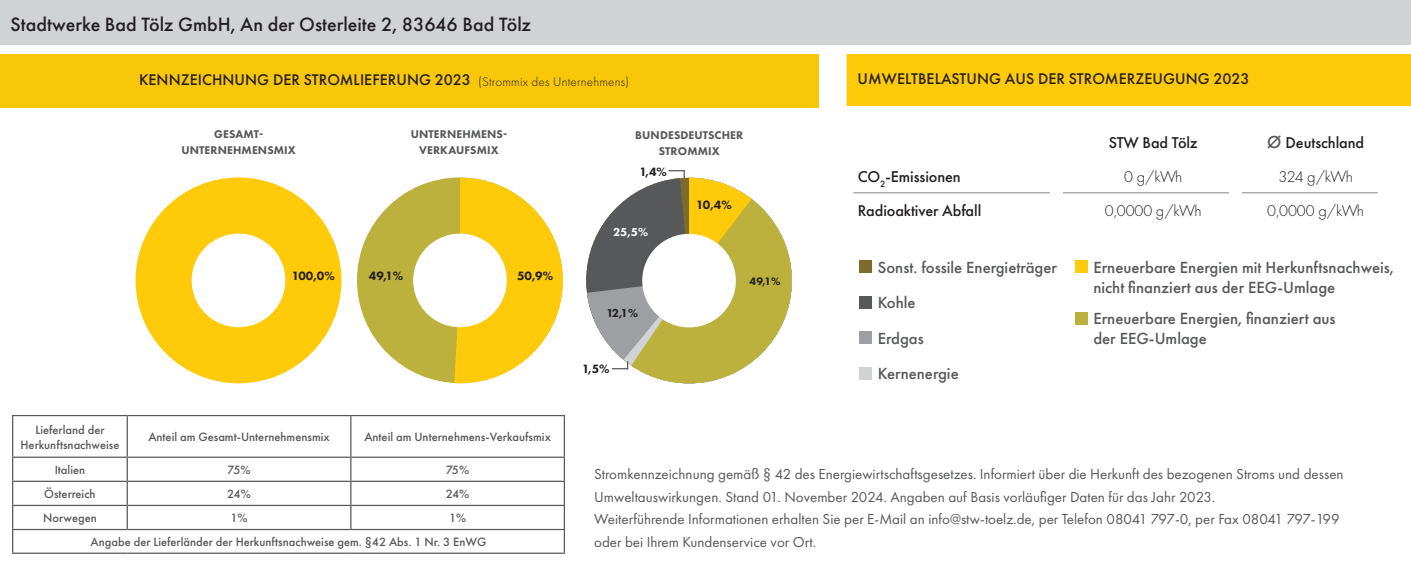
<style>
.page{position:relative;width:1411px;height:567px;background:#fff}
.page>*{position:absolute;margin:0;border:0;box-sizing:border-box;transform-origin:0 0}
.t1{font:500 20px "Futura PT";color:#231f20}
.t2{font:500 16.75px "Futura PT";color:#57585a}
.t3{font:500 16.25px "Futura PT";letter-spacing:-.005em;color:#231f20}
.t4{font:300 16.25px "Futura PT";letter-spacing:-.045em;color:#231f20}
.t5{font:500 16px "Futura PT";letter-spacing:.005em;color:#231f20}
.t6{font:15px/22.5px "Futura PT";color:#57585a}
.t7{font:500 12.5px "Futura PT";color:#57585a}
.t8{font:800 12.5px "Futura PT";color:#231f20}
.t9{font:800 12px "Futura PT";color:#231f20}
.t10{font:800 12px "Futura PT";color:#fff}
.t11{font:800 11.5px "Futura PT";letter-spacing:.01em;color:#57585a}
.t12{font:800 11.25px "Futura PT";color:#231f20}
.s1{font-size:18px;color:#57585a}
</style>
<div class="page">
<div style="left:0;top:0;width:1410px;height:51px;background:#d1d2d4"></div>
<div style="left:0;top:50px;width:819px;height:57px;background:#f9c709"></div>
<div style="left:846px;top:54px;width:564px;height:52px;background:#feca0a"></div>
<div style="left:135px;top:177px;width:206px;height:206px;background:#feca0a;border-radius:50%"></div>
<div style="left:192px;top:234px;width:93px;height:93px;background:#fff;border-radius:50%"></div>
<div style="left:859px;top:261px;width:12px;height:12px;background:#7d6a2d"></div>
<div style="left:1074px;top:261px;width:13px;height:12px;background:#feca0a"></div>
<div style="left:859px;top:367px;width:12px;height:13px;background:#d1d2d4"></div>
<div style="left:1074px;top:312px;width:13px;height:12px;background:#bbb13c"></div>
<div style="left:859px;top:331px;width:12px;height:13px;background:#9d9fa2"></div>
<div style="left:859px;top:296px;width:12px;height:13px;background:#57585a"></div>
<div style="left:357px;top:177px;width:205px;height:206px;background:#bbb13c;border-radius:50%"></div>
<svg style="left:454px;top:178px;width:109px;height:205px"></svg>
<div style="left:413px;top:234px;width:94px;height:93px;background:#fff;border-radius:50%"></div>
<hr style="left:12px;top:457px;width:115px;height:1px;background:#57585a">
<hr style="left:127px;top:457px;width:224px;height:1px;background:#57585a">
<hr style="left:351px;top:457px;width:214px;height:1px;background:#57585a">
<hr style="left:12px;top:481px;width:115px;height:1px;background:#57585a">
<hr style="left:127px;top:481px;width:224px;height:1px;background:#57585a">
<hr style="left:351px;top:481px;width:214px;height:1px;background:#57585a">
<hr style="left:12px;top:505px;width:115px;height:1px;background:#57585a">
<hr style="left:127px;top:505px;width:224px;height:1px;background:#57585a">
<hr style="left:351px;top:505px;width:214px;height:1px;background:#57585a">
<hr style="left:12px;top:529px;width:115px;height:1px;background:#57585a">
<hr style="left:127px;top:529px;width:224px;height:1px;background:#57585a">
<hr style="left:351px;top:529px;width:214px;height:1px;background:#57585a">
<hr style="left:12px;top:415px;width:115px;height:1px;background:#57585a">
<hr style="left:12px;top:416px;width:1px;height:41px;background:#57585a">
<hr style="left:127px;top:415px;width:224px;height:1px;background:#57585a">
<hr style="left:127px;top:416px;width:1px;height:41px;background:#57585a">
<hr style="left:351px;top:415px;width:214px;height:1px;background:#57585a">
<hr style="left:350px;top:416px;width:1px;height:41px;background:#57585a">
<hr style="left:563px;top:416px;width:2px;height:41px;background:#57585a">
<hr style="left:563px;top:458px;width:2px;height:23px;background:#57585a">
<hr style="left:563px;top:482px;width:2px;height:23px;background:#57585a">
<svg style="left:127px;top:458px;width:1px;height:71px"></svg>
<svg style="left:350px;top:458px;width:1px;height:71px"></svg>
<hr style="left:563px;top:506px;width:2px;height:23px;background:#57585a">
<svg style="left:12px;top:458px;width:1px;height:95px"></svg>
<hr style="left:563px;top:530px;width:2px;height:23px;background:#57585a">
<hr style="left:12px;top:553px;width:115px;height:1px;background:#57585a">
<hr style="left:127px;top:553px;width:224px;height:1px;background:#57585a">
<hr style="left:351px;top:553px;width:214px;height:1px;background:#57585a">
<svg style="left:587px;top:201px;width:36px;height:169px"></svg>
<svg style="left:623px;top:195px;width:8px;height:175px"></svg>
<svg style="left:631px;top:180px;width:160px;height:203px;fill:#bbb13c"></svg>
<div style="left:642px;top:234px;width:93px;height:93px;background:#fff;border-radius:50%"></div>
<svg style="left:668px;top:170px;width:83px;height:111px"></svg>
<svg style="left:612px;top:361px;width:16px;height:8px"></svg>
<div style="left:0;top:45px;width:1410px;height:9px;background:#fff"></div>
<hr style="left:853px;top:192px;width:524px;height:1px;background:#9d9fa2">
<div style="left:1050px;top:181px;width:12px;height:25px;background:#fff"></div>
<div style="left:1229px;top:181px;width:12px;height:25px;background:#fff"></div>
<p class="t1" style="left:11px;top:12px;width:522px">Stadtwerke Bad Tölz GmbH, An der Osterleite 2, 83646 Bad Tölz</p>
<p class="t5" style="left:139px;top:70px;width:491px">KENNZEICHNUNG DER STROMLIEFERUNG 2023 <sub>(Strommix</sub> <sub>des</sub> <sub>Unternehmens)</sub></p>
<p class="t5" style="left:857px;top:69px;width:393px">UMWELTBELASTUNG AUS DER STROMERZEUGUNG 2023</p>
<p class="t11" style="left:214px;top:127px;width:51px">GESAMT-</p>
<p class="t11" style="left:181px;top:143px;width:116px">UNTERNEHMENSMIX</p>
<p class="t11" style="left:411px;top:127px;width:98px">UNTERNEHMENS-</p>
<p class="t11" style="left:419px;top:143px;width:81px">VERKAUFSMIX</p>
<p class="t11" style="left:635px;top:127px;width:109px">BUNDESDEUTSCHER</p>
<p class="t11" style="left:658px;top:143px;width:63px">STROMMIX</p>
<p class="t3" style="left:1108px;top:132px;width:90px">STW Bad Tölz</p>
<p class="t3" style="left:1266px;top:133px;width:99px"><span class="s1">Ø</span> Deutschland</p>
<p class="t8" style="left:639px;top:164px;width:29px">1,4%</p>
<p class="t8" style="left:696px;top:197px;width:37px">10,4%</p>
<p class="t3" style="left:857px;top:167px;width:105px">CO<sub>2</sub>-Emissionen</p>
<p class="t4" style="left:1124px;top:167px;width:60px">0 g/kWh</p>
<p class="t4" style="left:1278px;top:167px;width:76px">324 g/kWh</p>
<p class="t3" style="left:857px;top:200px;width:125px">Radioaktiver Abfall</p>
<p class="t4" style="left:1104px;top:201px;width:98px">0,0000 g/kWh</p>
<p class="t4" style="left:1267px;top:201px;width:98px">0,0000 g/kWh</p>
<p class="t10" style="left:613px;top:225px;width:36px">25,5%</p>
<p class="t8" style="left:292px;top:268px;width:44px">100,0%</p>
<p class="t8" style="left:369px;top:268px;width:36px">49,1%</p>
<p class="t8" style="left:517px;top:268px;width:38px">50,9%</p>
<p class="t9" style="left:606px;top:306px;width:33px">12,1%</p>
<p class="t8" style="left:582px;top:361px;width:29px">1,5%</p>
<p class="t12" style="left:749px;top:274px;width:32px">49,1%</p>
<p class="t2" style="left:877px;top:257px;width:181px">Sonst. fossile Energieträger</p>
<p class="t2" style="left:877px;top:293px;width:39px">Kohle</p>
<p class="t2" style="left:877px;top:328px;width:48px">Erdgas</p>
<p class="t2" style="left:877px;top:364px;width:82px">Kernenergie</p>
<p class="t2" style="left:1093px;top:257px;width:302px">Erneuerbare Energien mit Herkunftsnachweis,</p>
<p class="t2" style="left:1093px;top:277px;width:243px">nicht finanziert aus der EEG-Umlage</p>
<p class="t2" style="left:1093px;top:309px;width:244px">Erneuerbare Energien, finanziert aus</p>
<p class="t2" style="left:1093px;top:329px;width:115px">der EEG-Umlage</p>
<p class="t7" style="left:35px;top:422px;width:71px">Lieferland der</p>
<p class="t7" style="left:21px;top:437px;width:100px">Herkunftsnachweise</p>
<p class="t7" style="left:148px;top:429px;width:183px">Anteil am Gesamt-Unternehmensmix</p>
<p class="t7" style="left:364px;top:429px;width:188px">Anteil am Unternehmens-Verkaufsmix</p>
<p class="t7" style="left:55px;top:462px;width:32px">Italien</p>
<p class="t7" style="left:227px;top:462px;width:25px">75%</p>
<p class="t7" style="left:446px;top:462px;width:25px">75%</p>
<p class="t7" style="left:44px;top:486px;width:53px">Österreich</p>
<p class="t7" style="left:227px;top:486px;width:25px">24%</p>
<p class="t7" style="left:446px;top:486px;width:25px">24%</p>
<p class="t7" style="left:43px;top:510px;width:55px">Norwegen</p>
<p class="t7" style="left:230px;top:510px;width:19px">1%</p>
<p class="t7" style="left:449px;top:510px;width:19px">1%</p>
<p class="t7" style="left:91px;top:534px;width:397px">Angabe der Lieferländer der Herkunftsnachweise gem. §42 Abs. 1 Nr. 3 EnWG</p>
<p class="t6" style="left:594px;top:463px;width:751px">Stromkennzeichnung gemäß § 42 des Energiewirtschaftsgesetzes. Informiert über die Herkunft des bezogenen Stroms und dessen<br>Umweltauswirkungen. Stand 01. November 2024. Angaben auf Basis vorläufiger Daten für das Jahr 2023.</p>
<p class="t6" style="left:594px;top:508px;width:747px">Weiterführende Informationen erhalten Sie per E-Mail an info@stw-toelz.de, per Telefon 08041 797-0, per Fax 08041 797-199</p>
<p class="t6" style="left:594px;top:530px;width:223px">oder bei Ihrem Kundenservice vor Ort.</p>
</div>
